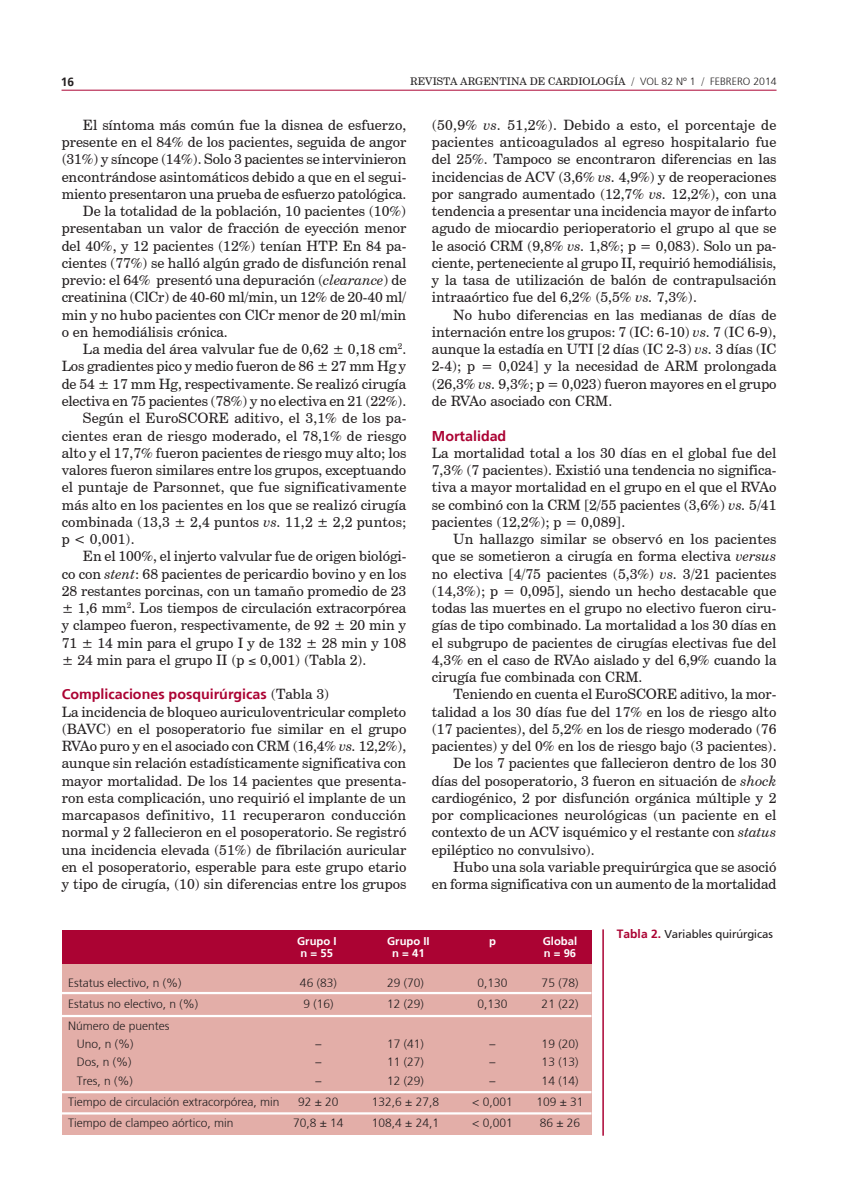
<style>
.page{position:relative;width:851px;height:1191px;background:#fff}
.page>*{position:absolute;margin:0;border:0;box-sizing:border-box;transform-origin:0 0}
.texto{font:14.25px/17.2px "Century Schoolbook BT";color:#231f20;text-align:justify}
.texto1{font:14.25px/17.2px "Century Schoolbook BT";color:#231f20;text-align:justify}
.subtit1n{font:700 14.25px "Frutiger";color:#ab0333}
.tabla{font:300 12px "Frutiger";color:#231f20}
.tabla_tit{font:12px "Frutiger";color:#231f20}
.t1{font:700 12px "Frutiger";color:#231f20}
.tabla_cab_blanco{font:700 11.25px "Frutiger";color:#fff}
.t2{font:10.5px "Century Schoolbook BT";color:#231f20}
.s1{font-family:"Frutiger";font-weight:300}
.s2{font-style:italic}
.s3{font-family:"Century Schoolbook BT";font-weight:400;color:#231f20}
.s4{font-weight:700;color:#ab0333}
</style>
<div class="page">
<hr style="left:62px;top:90px;width:714px;height:1px;background:#ab0333">
<div style="left:62px;top:930px;width:529px;height:33px;background:#ab0333"></div>
<div style="left:62px;top:963px;width:529px;height:171px;background:#e3aea8"></div>
<hr style="left:62px;top:992px;width:529px;height:2px;background:#fff">
<hr style="left:62px;top:1015px;width:529px;height:2px;background:#fff">
<hr style="left:62px;top:1091px;width:529px;height:2px;background:#fff">
<hr style="left:62px;top:1112px;width:529px;height:2px;background:#fff">
<hr style="left:602px;top:929px;width:1px;height:206px;background:#ab0333">
<p class="t1" style="left:61px;top:75px;width:15px">16</p>
<p class="t2" style="left:410px;top:75px;width:368px">REVISTA ARGENTINA DE CARDIOLOGÍA / <span class="s1">VOL 82 Nº 1</span> / <span class="s1">FEBRERO 2014</span></p>
<p class="texto" style="left:62px;top:116px;width:346px;text-indent:21px">El síntoma más común fue la disnea de esfuerzo, presente en el 84% de los pacientes, seguida de angor (31%) y síncope (14%). Solo 3 pacientes se intervinieron encontrándose asintomáticos debido a que en el segui&shy;miento presentaron una prueba de esfuerzo patológica.</p>
<p class="texto" style="left:62px;top:202px;width:346px;text-indent:21px">De la totalidad de la población, 10 pacientes (10%) presentaban un valor de fracción de eyección menor del 40%, y 12 pacientes (12%) tenían HTP. En 84 pa&shy;cientes (77%) se halló algún grado de disfunción renal previo: el 64% presentó una depuración (<span class="s2">clearance</span>) de creatinina (ClCr) de 40-60 ml/min, un 12% de 20-40 ml/ min y no hubo pacientes con ClCr menor de 20 ml/min o en hemodiálisis crónica.</p>
<p class="texto" style="left:62px;top:340px;width:346px;text-indent:21px">La media del área valvular fue de 0,62 ± 0,18 cm<sup>2</sup>.<br>Los gradientes pico y medio fueron de 86 ± 27 mm Hg y de 54 ± 17 mm Hg, respectivamente. Se realizó cirugía electiva en 75 pacientes (78%) y no electiva en 21 (22%).</p>
<p class="texto" style="left:62px;top:409px;width:346px;text-indent:21px">Según el EuroSCORE aditivo, el 3,1% de los pa&shy;cientes eran de riesgo moderado, el 78,1% de riesgo alto y el 17,7% fueron pacientes de riesgo muy alto; los valores fueron similares entre los grupos, exceptuando el puntaje de Parsonnet, que fue significativamente más alto en los pacientes en los que se realizó cirugía combinada (13,3 ± 2,4 puntos <span class="s2">vs.</span> 11,2 ± 2,2 puntos; p &lt; 0,001).</p>
<p class="texto" style="left:62px;top:547px;width:346px;text-indent:21px">En el 100%, el injerto valvular fue de origen biológi&shy;co con <span class="s2">stent</span>: 68 pacientes de pericardio bovino y en los 28 restantes porcinas, con un tamaño promedio de 23 ± 1,6 mm<sup>2</sup>. Los tiempos de circulación extracorpórea y clampeo fueron, respectivamente, de 92 ± 20 min y 71 ± 14 min para el grupo I y de 132 ± 28 min y 108 ± 24 min para el grupo II (p <span class="s1">≤</span> 0,001) (Tabla 2).</p>
<p class="subtit1n" style="left:62px;top:686px;width:269px">Complicaciones posquirúrgicas <span class="s3">(Tabla 3)</span></p>
<p class="texto1" style="left:62px;top:702px;width:346px">La incidencia de bloqueo auriculoventricular completo (BAVC) en el posoperatorio fue similar en el grupo RVAo puro y en el asociado con CRM (16,4% <span class="s2">vs.</span> 12,2%), aunque sin relación estadísticamente significativa con mayor mortalidad. De los 14 pacientes que presenta&shy;ron esta complicación, uno requirió el implante de un marcapasos definitivo, 11 recuperaron conducción normal y 2 fallecieron en el posoperatorio. Se registró una incidencia elevada (51%) de fibrilación auricular en el posoperatorio, esperable para este grupo etario y tipo de cirugía, (10) sin diferencias entre los grupos</p>
<p class="texto1" style="left:432px;top:116px;width:346px">(50,9% <span class="s2">vs.</span> 51,2%). Debido a esto, el porcentaje de pacientes anticoagulados al egreso hospitalario fue del 25%. Tampoco se encontraron diferencias en las incidencias de ACV (3,6% <span class="s2">vs.</span> 4,9%) y de reoperaciones por sangrado aumentado (12,7% <span class="s2">vs.</span> 12,2%), con una tendencia a presentar una incidencia mayor de infarto agudo de miocardio perioperatorio el grupo al que se le asoció CRM (9,8% <span class="s2">vs.</span> 1,8%; p = 0,083). Solo un pa&shy;ciente, perteneciente al grupo II, requirió hemodiálisis, y la tasa de utilización de balón de contrapulsación intraaórtico fue del 6,2% (5,5% <span class="s2">vs.</span> 7,3%).</p>
<p class="texto" style="left:432px;top:306px;width:346px;text-indent:21px">No hubo diferencias en las medianas de días de internación entre los grupos: 7 (IC: 6-10) <span class="s2">vs.</span> 7 (IC 6-9), aunque la estadía en UTI [2 días (IC 2-3) <span class="s2">vs.</span> 3 días (IC 2-4); p = 0,024] y la necesidad de ARM prolongada (26,3% <span class="s2">vs.</span> 9,3%; p = 0,023) fueron mayores en el grupo de RVAo asociado con CRM.</p>
<p class="subtit1n" style="left:432px;top:427px;width:76px">Mortalidad</p>
<p class="texto1" style="left:432px;top:444px;width:346px">La mortalidad total a los 30 días en el global fue del 7,3% (7 pacientes). Existió una tendencia no significa&shy;tiva a mayor mortalidad en el grupo en el que el RVAo se combinó con la CRM [2/55 pacientes (3,6%) <span class="s2">vs.</span> 5/41 pacientes (12,2%); p = 0,089].</p>
<p class="texto" style="left:432px;top:530px;width:346px;text-indent:21px">Un hallazgo similar se observó en los pacientes que se sometieron a cirugía en forma electiva <span class="s2">versus </span>no electiva [4/75 pacientes (5,3%) <span class="s2">vs.</span> 3/21 pacientes (14,3%); p = 0,095], siendo un hecho destacable que todas las muertes en el grupo no electivo fueron ciru&shy;gías de tipo combinado. La mortalidad a los 30 días en el subgrupo de pacientes de cirugías electivas fue del 4,3% en el caso de RVAo aislado y del 6,9% cuando la cirugía fue combinada con CRM.</p>
<p class="texto" style="left:432px;top:685px;width:346px;text-indent:21px">Teniendo en cuenta el EuroSCORE aditivo, la mor&shy;talidad a los 30 días fue del 17% en los de riesgo alto (17 pacientes), del 5,2% en los de riesgo moderado (76 pacientes) y del 0% en los de riesgo bajo (3 pacientes).</p>
<p class="texto" style="left:432px;top:754px;width:346px;text-indent:21px">De los 7 pacientes que fallecieron dentro de los 30 días del posoperatorio, 3 fueron en situación de <span class="s2">shock </span>cardiogénico, 2 por disfunción orgánica múltiple y 2 por complicaciones neurológicas (un paciente en el contexto de un ACV isquémico y el restante con <span class="s2">status </span>epiléptico no convulsivo).</p>
<p class="texto" style="left:432px;top:858px;width:346px;text-align:right">Hubo una sola variable prequirúrgica que se asoció<br>en forma significativa con un aumento de la mortalidad</p>
<p class="tabla_cab_blanco" style="left:297px;top:934px;width:41px">Grupo I</p>
<p class="tabla_cab_blanco" style="left:387px;top:934px;width:44px">Grupo II</p>
<p class="tabla_cab_blanco" style="left:489px;top:934px;width:8px">p</p>
<p class="tabla_cab_blanco" style="left:542px;top:934px;width:36px">Global</p>
<p class="tabla_cab_blanco" style="left:300px;top:946px;width:34px">n = 55</p>
<p class="tabla_cab_blanco" style="left:392px;top:946px;width:34px">n = 41</p>
<p class="tabla_cab_blanco" style="left:543px;top:946px;width:34px">n = 96</p>
<p class="tabla" style="left:68px;top:976px;width:115px">Estatus electivo, n (%)</p>
<p class="tabla" style="left:300px;top:976px;width:38px">46 (83)</p>
<p class="tabla" style="left:387px;top:976px;width:38px">29 (70)</p>
<p class="tabla" style="left:477px;top:976px;width:32px">0,130</p>
<p class="tabla" style="left:541px;top:976px;width:38px">75 (78)</p>
<p class="tabla" style="left:68px;top:997px;width:132px">Estatus no electivo, n (%)</p>
<p class="tabla" style="left:303px;top:997px;width:32px">9 (16)</p>
<p class="tabla" style="left:387px;top:997px;width:38px">12 (29)</p>
<p class="tabla" style="left:477px;top:997px;width:32px">0,130</p>
<p class="tabla" style="left:541px;top:997px;width:38px">21 (22)</p>
<p class="tabla" style="left:68px;top:1018px;width:103px">Número de puentes</p>
<p class="tabla" style="left:77px;top:1037px;width:58px">Uno, n (%)</p>
<p class="tabla" style="left:315px;top:1037px;width:7px">–</p>
<p class="tabla" style="left:387px;top:1037px;width:38px">17 (41)</p>
<p class="tabla" style="left:489px;top:1037px;width:7px">–</p>
<p class="tabla" style="left:541px;top:1037px;width:38px">19 (20)</p>
<p class="tabla" style="left:77px;top:1055px;width:56px">Dos, n (%)</p>
<p class="tabla" style="left:315px;top:1055px;width:7px">–</p>
<p class="tabla" style="left:387px;top:1055px;width:38px">11 (27)</p>
<p class="tabla" style="left:489px;top:1055px;width:7px">–</p>
<p class="tabla" style="left:541px;top:1055px;width:38px">13 (13)</p>
<p class="tabla" style="left:77px;top:1073px;width:58px">Tres, n (%)</p>
<p class="tabla" style="left:315px;top:1073px;width:7px">–</p>
<p class="tabla" style="left:387px;top:1073px;width:38px">12 (29)</p>
<p class="tabla" style="left:489px;top:1073px;width:7px">–</p>
<p class="tabla" style="left:541px;top:1073px;width:38px">14 (14)</p>
<p class="tabla" style="left:68px;top:1094px;width:213px">Tiempo de circulación extracorpórea, min</p>
<p class="tabla" style="left:298px;top:1094px;width:42px">92 ± 20</p>
<p class="tabla" style="left:372px;top:1094px;width:69px">132,6 ± 27,8</p>
<p class="tabla" style="left:472px;top:1094px;width:42px">&lt; 0,001</p>
<p class="tabla" style="left:536px;top:1094px;width:49px">109 ± 31</p>
<p class="tabla" style="left:68px;top:1116px;width:167px">Tiempo de clampeo aórtico, min</p>
<p class="tabla" style="left:293px;top:1116px;width:52px">70,8 ± 14</p>
<p class="tabla" style="left:372px;top:1116px;width:69px">108,4 ± 24,1</p>
<p class="tabla" style="left:472px;top:1116px;width:42px">&lt; 0,001</p>
<p class="tabla" style="left:539px;top:1116px;width:42px">86 ± 26</p>
<p class="tabla_tit" style="left:617px;top:927px;width:157px"><span class="s4">Tabla 2.</span> Variables quirúrgicas</p>
</div>
